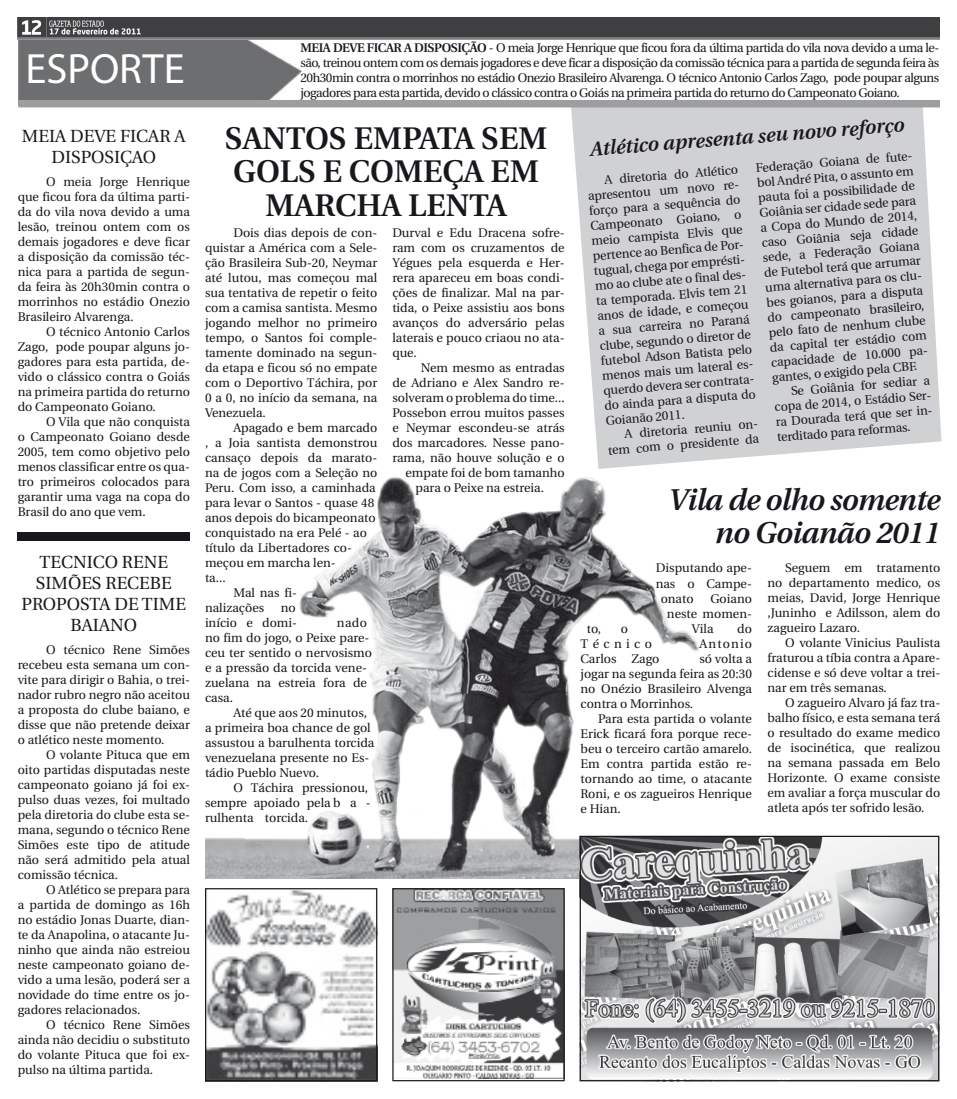
<style>
.page{position:relative;width:957px;height:1099px;background:#fff}
.page>*{position:absolute;margin:0;border:0;box-sizing:border-box;transform-origin:0 0}
.t1{font:42.5px "Myriad Pro";color:#fff}
.Título_Principal{font:600 31.25px/33.8px "Utopia";color:#1a171c;text-align:center}
.Corpo_de_Texto{font:italic 600 30px "Utopia";letter-spacing:-.02em;color:#1a171c}
.Corpo_de_Texto-2{font:italic 600 20px "Utopia";color:#1a171c}
.Corpo_de_Texto-3{font:17.5px/21px "Utopia";color:#1a171c;text-align:center}
.Corpo_de_Texto-4{font:12.5px/15px "Utopia";color:#1a171c;text-align:justify}
.Corpo_de_Texto-5{font:12.5px "Utopia";letter-spacing:.35em;color:#1a171c}
.Corpo_de_Texto-6{font:12.5px "Utopia";letter-spacing:.09em;color:#1a171c}
.s1{font-weight:600}
</style>
<div class="page">
<img style="left:244px;top:477px;width:455px;height:401px">
<img style="left:205px;top:838px;width:39px;height:40px">
<svg style="left:571px;top:107px;width:370px;height:362px;background:#d4d5d6"></svg>
<img style="left:18px;top:40px;width:283px;height:60px">
<div style="left:18px;top:100px;width:922px;height:7px;background:#9d9ea0"></div>
<img style="left:207px;top:890px;width:168px;height:189px">
<div style="left:205px;top:888px;width:172px;height:193px;border:1px solid #1a171c"></div>
<img style="left:394px;top:890px;width:168px;height:188px">
<div style="left:392px;top:888px;width:172px;height:193px;border:1px solid #1a171c"></div>
<img style="left:18px;top:18px;width:921px;height:22px">
<img style="left:581px;top:837px;width:356px;height:242px">
<div style="left:579px;top:835px;width:360px;height:246px;border:1px solid #1a171c"></div>
<div style="left:18px;top:532px;width:172px;height:9px;background:#1a171c"></div>
<p class="t1" style="left:26px;top:43px;width:161px">ESPORTE</p>
<p class="Corpo_de_Texto-3" style="left:22px;top:126px;width:165px">MEIA DEVE FICAR A<br>DISPOSIÇAO</p>
<p class="Corpo_de_Texto-4" style="left:18px;top:174px;width:174px;text-indent:28px">O meia Jorge Henrique que ficou fora da última parti&shy;da do vila nova devido a uma lesão, treinou ontem com os demais jogadores e deve ficar a disposição da comissão téc&shy;nica para a partida de segun&shy;da feira às 20h30min contra o morrinhos no estádio Onezio Brasileiro Alvarenga.</p>
<p class="Corpo_de_Texto-4" style="left:18px;top:324px;width:174px;text-indent:28px">O técnico Antonio Carlos Zago, pode poupar alguns jo&shy;gadores para esta partida, de&shy;vido o clássico contra o Goiás na primeira partida do returno do Campeonato Goiano.</p>
<p class="Corpo_de_Texto-4" style="left:18px;top:414px;width:174px;text-indent:28px">O Vila que não conquista o Campeonato Goiano desde 2005, tem como objetivo pelo menos classificar entre os qua&shy;tro primeiros colocados para garantir uma vaga na copa do Brasil do ano que vem.</p>
<p class="Corpo_de_Texto-3" style="left:22px;top:551px;width:166px">TECNICO RENE<br>SIMÕES RECEBE<br>PROPOSTA DE TIME<br>BAIANO</p>
<p class="Corpo_de_Texto-4" style="left:18px;top:642px;width:174px;text-indent:28px">O técnico Rene Simões recebeu esta semana um con&shy;vite para dirigir o Bahia, o trei&shy;nador rubro negro não aceitou a proposta do clube baiano, e disse que não pretende deixar o atlético neste momento.</p>
<p class="Corpo_de_Texto-4" style="left:18px;top:747px;width:174px;text-indent:28px">O volante Pituca que em oito partidas disputadas neste campeonato goiano já foi ex&shy;pulso duas vezes, foi multado pela diretoria do clube esta se&shy;mana, segundo o técnico Rene Simões este tipo de atitude não será admitido pela atual comissão técnica.</p>
<p class="Corpo_de_Texto-4" style="left:18px;top:882px;width:174px;text-indent:28px">O Atlético se prepara para a partida de domingo as 16h no estádio Jonas Duarte, dian&shy;te da Anapolina, o atacante Ju&shy;ninho que ainda não estreiou neste campeonato goiano de&shy;vido a uma lesão, poderá ser a novidade do time entre os jo&shy;gadores relacionados.</p>
<p class="Corpo_de_Texto-4" style="left:18px;top:1017px;width:174px;text-indent:28px">O técnico Rene Simões ainda não decidiu o substituto do volante Pituca que foi ex&shy;pulso na última partida.</p>
<p class="Corpo_de_Texto-4" style="left:300px;top:40px;width:640px"><span class="s1">MEIA DEVE FICAR A DISPOSIÇÃO</span> - O meia Jorge Henrique que ficou fora da última partida do vila nova devido a uma le&shy;são, treinou ontem com os demais jogadores e deve ficar a disposição da comissão técnica para a partida de segunda feira às 20h30min contra o morrinhos no estádio Onezio Brasileiro Alvarenga. O técnico Antonio Carlos Zago, pode poupar alguns jogadores para esta partida, devido o clássico contra o Goiás na primeira partida do returno do Campeonato Goiano.</p>
<p class="Título_Principal" style="left:225px;top:122px;width:324px">SANTOS EMPATA SEM<br>GOLS E COMEÇA EM<br>MARCHA LENTA</p>
<p class="Corpo_de_Texto-2" style="left:589px;top:137px;width:317px;rotate:-4deg">Atlético apresenta seu novo reforço</p>
<p class="Corpo_de_Texto-4" style="left:753px;top:161px;width:162px;text-align:left;rotate:-5deg">Federação Goiana de fute&shy;bol André Pita, o assunto em pauta foi a possibilidade de<br>Goiânia ser cidade sede para a Copa do Mundo de 2014, caso Goiânia seja cidade sede, a Federação Goiana de Futebol terá que arrumar uma alternativa para os clu&shy;bes goianos, para a disputa do campeonato brasileiro, pelo fato de nenhum clube da capital ter estádio com capacidade de 10.000 pa&shy;gantes, o exigido pela CBF.</p>
<p class="Corpo_de_Texto-4" style="left:584px;top:175px;width:156px;text-align:left;text-indent:20px;rotate:-5deg">A diretoria do Atlético apresentou um novo re&shy;forço para a sequência do<br>Campeonato Goiano, o meio campista Elvis que pertence ao Benfica de Por&shy;tugual, chega por emprésti&shy;mo ao clube ate o final des&shy;ta temporada. Elvis tem 21 anos de idade, e começou a sua carreira no Paraná clube, segundo o diretor de futebol Adson Batista pelo menos mais um lateral es&shy;querdo devera ser contrata&shy;do ainda para a disputa do<br>Goianão 2011.</p>
<p class="Corpo_de_Texto-4" style="left:606px;top:429px;width:154px;text-align:right;rotate:-5deg">A diretoria reuniu on&shy;tem com o presidente da</p>
<p class="Corpo_de_Texto-4" style="left:205px;top:226px;width:174px;text-indent:28px">Dois dias depois de con&shy;quistar a América com a Sele&shy;ção Brasileira Sub-20, Neymar até lutou, mas começou mal sua tentativa de repetir o feito com a camisa santista. Mesmo jogando melhor no primeiro tempo, o Santos foi comple&shy;tamente dominado na segun&shy;da etapa e ficou só no empate com o Deportivo Táchira, por 0 a 0, no início da semana, na Venezuela.</p>
<p class="Corpo_de_Texto-4" style="left:205px;top:421px;width:174px;text-align:left;text-indent:28px">Apagado e bem marcado , a Joia santista demonstrou cansaço depois da marato&shy;na de jogos com a Seleção no<br>Peru. Com isso, a caminhada para levar o Santos - quase 48 anos depois do bicampeonato conquistado na era Pelé - ao título da Libertadores co&shy;meçou em marcha len-<br>ta...</p>
<p class="Corpo_de_Texto-4" style="left:205px;top:586px;width:93px;text-indent:28px">Mal nas fi&shy;nalizações</p>
<p class="Corpo_de_Texto-4" style="left:392px;top:226px;width:174px">Durval e Edu Dracena sofre&shy;ram com os cruzamentos de Yégues pela esquerda e Her&shy;rera apareceu em boas condi&shy;ções de finalizar. Mal na par&shy;tida, o Peixe assistiu aos bons avanços do adversário pelas laterais e pouco criaou no ata&shy;que.</p>
<p class="Corpo_de_Texto-4" style="left:421px;top:361px;width:145px">Nem mesmo as entradas</p>
<p class="Corpo_de_Texto-4" style="left:392px;top:376px;width:174px">de Adriano e Alex Sandro re-</p>
<p class="Corpo_de_Texto-4" style="left:392px;top:391px;width:174px">solveram o problema do time...</p>
<p class="Corpo_de_Texto-4" style="left:392px;top:406px;width:174px">Possebon errou muitos passes</p>
<p class="Corpo_de_Texto-4" style="left:392px;top:421px;width:174px">e Neymar escondeu-se atrás</p>
<p class="Corpo_de_Texto-4" style="left:392px;top:436px;width:174px">dos marcadores. Nesse pano-</p>
<p class="Corpo_de_Texto-4" style="left:392px;top:451px;width:174px">rama, não houve solução e o</p>
<p class="Corpo_de_Texto-4" style="left:405px;top:466px;width:161px">empate foi de bom tamanho</p>
<p class="Corpo_de_Texto-4" style="left:415px;top:481px;width:130px">para o Peixe na estreia.</p>
<p class="Corpo_de_Texto-4" style="left:772px;top:386px;width:160px;text-indent:18px;rotate:-5deg">Se Goiânia for sediar a copa de 2014, o Estádio Ser&shy;ra Dourada terá que ser in&shy;terditado para reformas.</p>
<p class="Corpo_de_Texto" style="left:668px;top:483px;width:273px">Vila de olho somente</p>
<p class="Corpo_de_Texto" style="left:715px;top:515px;width:227px">no Goianão 2011</p>
<p class="Corpo_de_Texto-4" style="left:767px;top:560px;width:174px;text-indent:18px">Seguem em tratamento no departamento medico, os meias, David, Jorge Henrique ,Juninho e Adilsson, alem do zagueiro Lazaro.</p>
<p class="Corpo_de_Texto-4" style="left:767px;top:635px;width:174px;text-indent:18px">O volante Vinicius Paulista fraturou a tíbia contra a Apare&shy;cidense e só deve voltar a trei&shy;nar em três semanas.</p>
<p class="Corpo_de_Texto-4" style="left:767px;top:695px;width:174px;text-indent:18px">O zagueiro Alvaro já faz tra&shy;balho físico, e esta semana terá o resultado do exame medico de isocinética, que realizou na semana passada em Belo Horizonte. O exame consiste em avaliar a força muscular do atleta após ter sofrido lesão.</p>
<p class="Corpo_de_Texto-4" style="left:656px;top:561px;width:98px">Disputando ape-</p>
<p class="Corpo_de_Texto-4" style="left:655px;top:576px;width:98px">nas o Campe-</p>
<p class="Corpo_de_Texto-4" style="left:660px;top:591px;width:35px">onato</p>
<p class="Corpo_de_Texto-4" style="left:667px;top:591px;width:87px;text-align:right">Goiano<br>neste momen-</p>
<p class="Corpo_de_Texto-4" style="left:205px;top:601px;width:93px;text-align:right">no<br>início e domi-</p>
<p class="Corpo_de_Texto-4" style="left:205px;top:616px;width:168px;text-align:left;text-indent:132px">nado no fim do jogo, o Peixe pare&shy;ceu ter sentido o nervosismo e a pressão da torcida vene&shy;zuelana na estreia fora de casa.</p>
<p class="Corpo_de_Texto-4" style="left:205px;top:706px;width:171px;text-align:left;text-indent:28px">Até que aos 20 minutos, a primeira boa chance de gol assustou a barulhenta torcida venezuelana presente no Es&shy;tádio Pueblo Nuevo.</p>
<p class="Corpo_de_Texto-4" style="left:205px;top:781px;width:167px;text-align:left;text-indent:28px">O Táchira pressionou, sempre apoiado pela b a - rulhenta torcida.</p>
<p class="Corpo_de_Texto-4" style="left:587px;top:621px;width:16px">to,</p>
<p class="Corpo_de_Texto-4" style="left:621px;top:621px;width:9px">o</p>
<p class="Corpo_de_Texto-4" style="left:692px;top:621px;width:23px">Vila</p>
<p class="Corpo_de_Texto-4" style="left:737px;top:621px;width:16px">do</p>
<p class="Corpo_de_Texto-5" style="left:580px;top:636px;width:73px">Técnico</p>
<p class="Corpo_de_Texto-6" style="left:699px;top:636px;width:54px">Antonio</p>
<p class="Corpo_de_Texto-4" style="left:580px;top:651px;width:80px">Carlos Zago</p>
<p class="Corpo_de_Texto-4" style="left:580px;top:651px;width:173px;text-indent:119px">só volta a jogar na segunda feira as 20:30 no Onézio Brasileiro Alvenga contra o Morrinhos.</p>
<p class="Corpo_de_Texto-4" style="left:580px;top:711px;width:173px;text-indent:18px">Para esta partida o volante Erick ficará fora porque rece&shy;beu o terceiro cartão amarelo.<br>Em contra partida estão re&shy;tornando ao time, o atacante Roni, e os zagueiros Henrique e Hian.</p>
</div>
